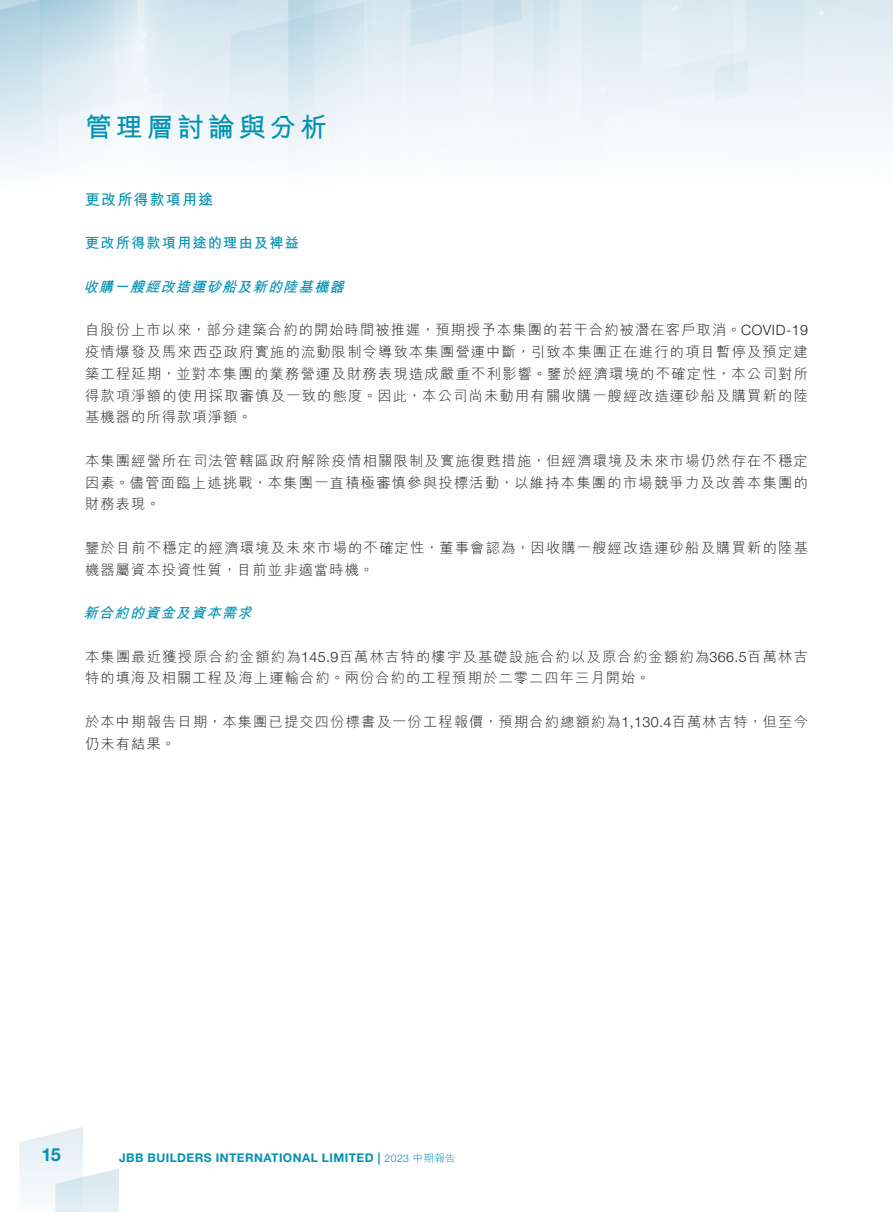
<style>
.page{position:relative;width:893px;height:1212px;background:#fff}
.page>*{position:absolute;margin:0;border:0;box-sizing:border-box;transform-origin:0 0}
.t1{font:700 27px "M Hei HK";letter-spacing:.14em;color:#0091b3}
.t2{font:700 18px "Helvetica Neue LT Std";color:#0091b3}
.t3{font:700 15px "M Hei HK";letter-spacing:.08em;color:#0091b3}
.t4{font:300 14.25px/21.8px "M Hei HK";letter-spacing:.085em;color:#231f20}
.t5{font:italic 700 14.25px "M Hei HK";color:#0091b3}
.t6{font:700 14.25px "M Hei HK";letter-spacing:.08em;color:#0091b3}
.t7{font:700 12px "Helvetica Neue LT Std";letter-spacing:.035em;color:#0091b3}
.t8{font:300 10.5px "Helvetica Neue LT Std";color:#0091b3}
.s1{font-family:"Helvetica Neue LT Std"}
.s2{font-family:"M Hei HK"}
</style>
<div class="page">
<svg style="left:19px;top:1127px;width:100px;height:85px"></svg>
<h1 class="t1" style="left:85px;top:107px;width:244px">管理層討論與分析</h1>
<p class="t3" style="left:85px;top:188px;width:130px">更改所得款項用途</p>
<p class="t6" style="left:85px;top:233px;width:215px">更改所得款項用途的理由及裨益</p>
<p class="t5" style="left:84px;top:276px;width:266px">收購一艘經改造運砂船及新的陸基機器</p>
<p class="t4" style="left:85px;top:319px;width:724px;text-align:justify">自股份上市以來，部分建築合約的開始時間被推遲，預期授予本集團的若干合約被潛在客戶取消。<span class="s1">COVID-19</span>疫情爆發及馬來西亞政府實施的流動限制令導致本集團營運中斷，引致本集團正在進行的項目暫停及預定建築工程延期，並對本集團的業務營運及財務表現造成嚴重不利影響。鑒於經濟環境的不確定性，本公司對所得款項淨額的使用採取審慎及一致的態度。因此，本公司尚未動用有關收購一艘經改造運砂船及購買新的陸基機器的所得款項淨額。</p>
<p class="t4" style="left:85px;top:449px;width:724px;text-align:justify">本集團經營所在司法管轄區政府解除疫情相關限制及實施復甦措施，但經濟環境及未來市場仍然存在不穩定因素。儘管面臨上述挑戰，本集團一直積極審慎參與投標活動，以維持本集團的市場競爭力及改善本集團的財務表現。</p>
<p class="t4" style="left:85px;top:536px;width:724px">鑒於目前不穩定的經濟環境及未來市場的不確定性，董事會認為，因收購一艘經改造運砂船及購買新的陸基機器屬資本投資性質，目前並非適當時機。</p>
<p class="t5" style="left:84px;top:602px;width:174px">新合約的資金及資本需求</p>
<p class="t4" style="left:85px;top:645px;width:724px">本集團最近獲授原合約金額約為<span class="s1">145.9</span>百萬林吉特的樓宇及基礎設施合約以及原合約金額約為<span class="s1">366.5</span>百萬林吉特的填海及相關工程及海上運輸合約。兩份合約的工程預期於二零二四年三月開始。</p>
<p class="t4" style="left:85px;top:710px;width:724px">於本中期報告日期，本集團已提交四份標書及一份工程報價，預期合約總額約為<span class="s1">1,130.4</span>百萬林吉特，但至今仍未有結果。</p>
<p class="t2" style="left:41px;top:1144px;width:21px">15</p>
<p class="t7" style="left:119px;top:1150px;width:263px">JBB BUILDERS INTERNATIONAL LIMITED |</p>
<p class="t8" style="left:385px;top:1151px;width:73px">2023 <span class="s2">中期報告</span></p>
</div>
